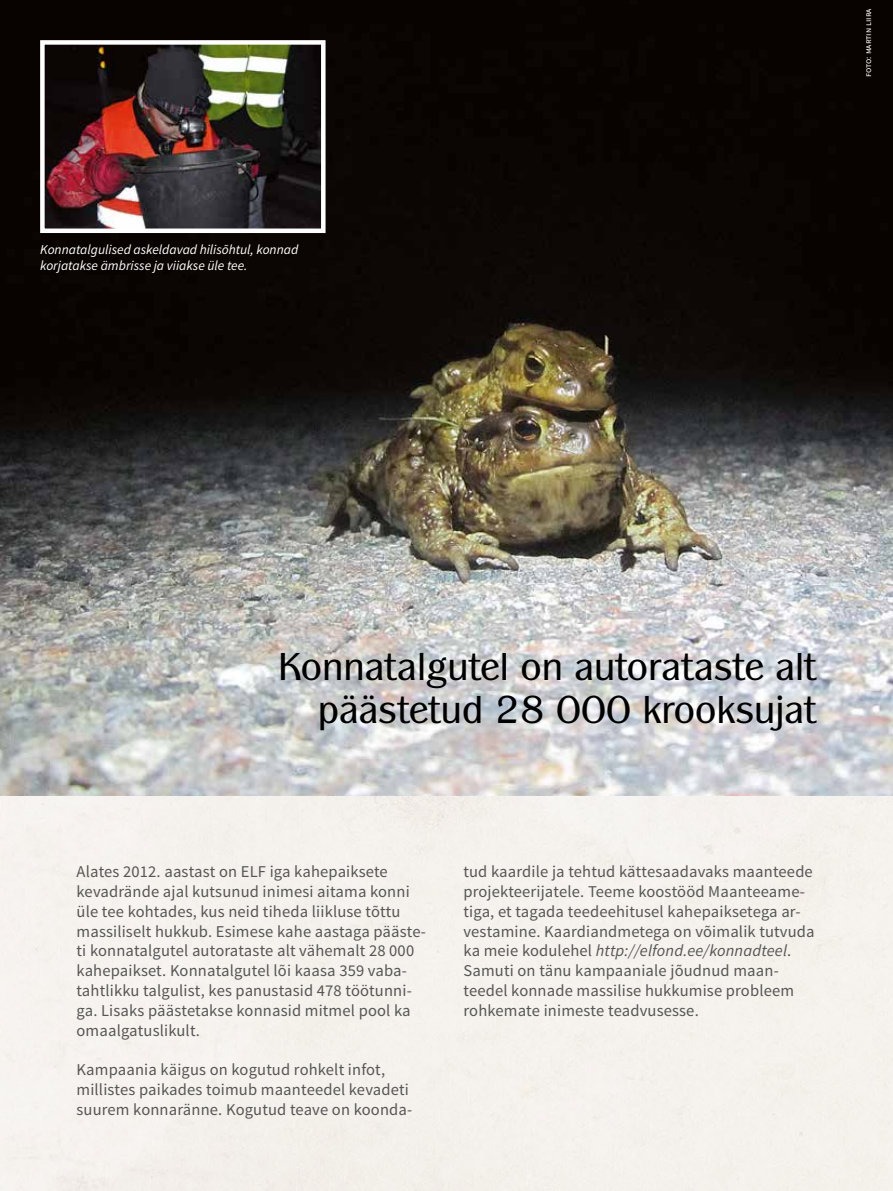
<style>
.page{position:relative;width:893px;height:1191px;background:#fff}
.page>*{position:absolute;margin:0;border:0;box-sizing:border-box;transform-origin:0 0}
.t1{font:40.5px/43.5px "Panache ITC Std";color:#010101;text-align:right}
.t2{font:16.5px/19.8px "Source Sans Pro";letter-spacing:.01em;color:#565655}
.t3{font:italic 13.5px/16.2px "Source Sans Pro";color:#fff}
.t4{font:9px "Source Sans Pro";color:#fff}
.s1{font-style:italic}
</style>
<div class="page">
<img style="left:0;top:0;width:893px;height:795px">
<img style="left:38px;top:38px;width:290px;height:197px">
<p class="t3" style="left:40px;top:241px;width:260px">Konnatalgulised askeldavad hilisõhtul, konnad korjatakse ämbrisse ja viiakse üle tee.</p>
<p class="t4" style="left:863px;top:77px;width:70px;rotate:-90deg">foto: martin liira</p>
<h1 class="t1" style="left:278px;top:644px;width:540px">Konnatalgutel on autorataste alt päästetud 28 000 krooksujat</h1>
<p class="t2" style="left:77px;top:862px;width:351px">Alates 2012. aastast on ELF iga kahepaiksete kevadrände ajal kutsunud inimesi aitama konni üle tee kohtades, kus neid tiheda liikluse tõttu massiliselt hukkub. Esimese kahe aastaga pääste&shy;ti konnatalgutel autorataste alt vähemalt 28 000 kahepaikset. Konnatalgutel lõi kaasa 359 vaba&shy;tahtlikku talgulist, kes panustasid 478 töötunni&shy;ga. Lisaks päästetakse konnasid mitmel pool ka omaalgatuslikult.</p>
<p class="t2" style="left:77px;top:1060px;width:337px">Kampaania käigus on kogutud rohkelt infot, millistes paikades toimub maanteedel kevadeti suurem konnaränne. Kogutud teave on koonda-</p>
<p class="t2" style="left:463px;top:862px;width:353px">tud kaardile ja tehtud kättesaadavaks maanteede projekteerijatele. Teeme koostööd Maanteeame&shy;tiga, et tagada teedeehitusel kahepaiksetega ar&shy;vestamine. Kaardiandmetega on võimalik tutvuda ka meie kodulehel <span class="s1">http://elfond.ee/konnadteel</span>.<br>Samuti on tänu kampaaniale jõudnud maan&shy;teedel konnade massilise hukkumise probleem rohkemate inimeste teadvusesse.</p>
</div>
